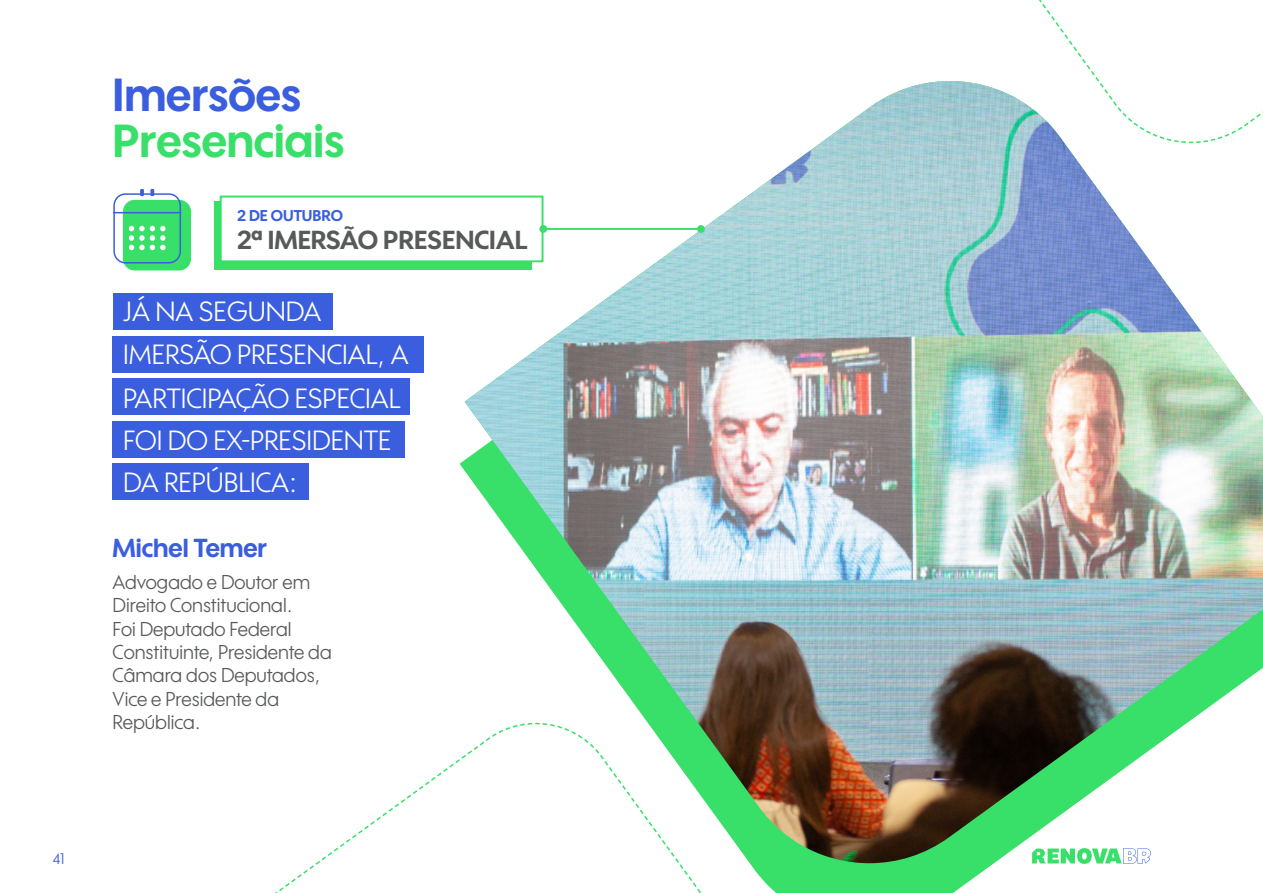
<style>
.page{position:relative;width:1263px;height:893px;background:#fff}
.page>*{position:absolute;margin:0;border:0;box-sizing:border-box;transform-origin:0 0}
.t1{font:45px/46.5px "Wes FY Regular 2";color:#38e069}
.t2{font:27px/42.8px "Wes FY Regular 5";color:#fff}
.t3{font:25.35px "Wes FY Regular 2";color:#58595b}
.t4{font:25.35px "Wes FY Regular 2";color:#3a5edd}
.t5{font:19.5px/23.4px "Wes FY Regular 5";color:#58595b}
.t6{font:15.15px "Wes FY Regular 2";color:#3a5edd}
.t7{font:15px "Wes FY Regular 5";color:#3a5edd}
.s1{color:#3a5edd}
</style>
<div class="page">
<div style="left:113px;top:294px;width:220px;height:36px;background:#3a5edd"></div>
<div style="left:113px;top:336px;width:311px;height:36px;background:#3a5edd"></div>
<div style="left:113px;top:379px;width:297px;height:36px;background:#3a5edd"></div>
<div style="left:113px;top:421px;width:292px;height:36px;background:#3a5edd"></div>
<div style="left:113px;top:464px;width:196px;height:36px;background:#3a5edd"></div>
<svg style="left:275px;top:759px;width:185px;height:134px"></svg>
<svg style="left:679px;top:63px;width:468px;height:818px"></svg>
<img style="left:464px;top:81px;width:799px;height:782px">
<svg style="left:150px;top:189px;width:4px;height:4px"></svg>
<svg style="left:140px;top:189px;width:4px;height:4px"></svg>
<div style="left:123px;top:200px;width:68px;height:70px;background:#38e069;border-radius:12px"></div>
<div style="left:113px;top:193px;width:68px;height:71px;border:2px solid #3b5ede;border-radius:11px"></div>
<hr style="left:113px;top:212px;width:68px;height:1px;background:#3b5ede">
<svg style="left:129px;top:226px;width:37px;height:24px"></svg>
<div style="left:214px;top:202px;width:318px;height:68px;background:#38e069"></div>
<div style="left:220px;top:196px;width:323px;height:66px;background:#fff;border:2px solid #38e069"></div>
<hr style="left:543px;top:228px;width:158px;height:2px;background:#38e069">
<div style="left:539px;top:225px;width:8px;height:8px;background:#38e069;border-radius:50%"></div>
<div style="left:697px;top:225px;width:8px;height:8px;background:#38e069;border-radius:50%"></div>
<p class="t7" style="left:53px;top:849px;width:13px">41</p>
<p class="t1" style="left:113px;top:71px;width:233px"><span class="s1">Imersões<br></span>Presenciais</p>
<p class="t6" style="left:237px;top:206px;width:107px">2 DE OUTUBRO</p>
<p class="t3" style="left:237px;top:224px;width:291px">2ª IMERSÃO PRESENCIAL</p>
<p class="t2" style="left:123px;top:289px;width:287px">JÁ NA SEGUNDA<br>IMERSÃO PRESENCIAL, A<br>PARTICIPAÇÃO ESPECIAL<br>FOI DO EX-PRESIDENTE<br>DA REPÚBLICA:</p>
<p class="t4" style="left:113px;top:532px;width:156px">Michel Temer</p>
<p class="t5" style="left:113px;top:570px;width:221px">Advogado e Doutor em<br>Direito Constitucional.<br>Foi Deputado Federal<br>Constituinte, Presidente da<br>Câmara dos Deputados,<br>Vice e Presidente da<br>República.</p>
</div>
